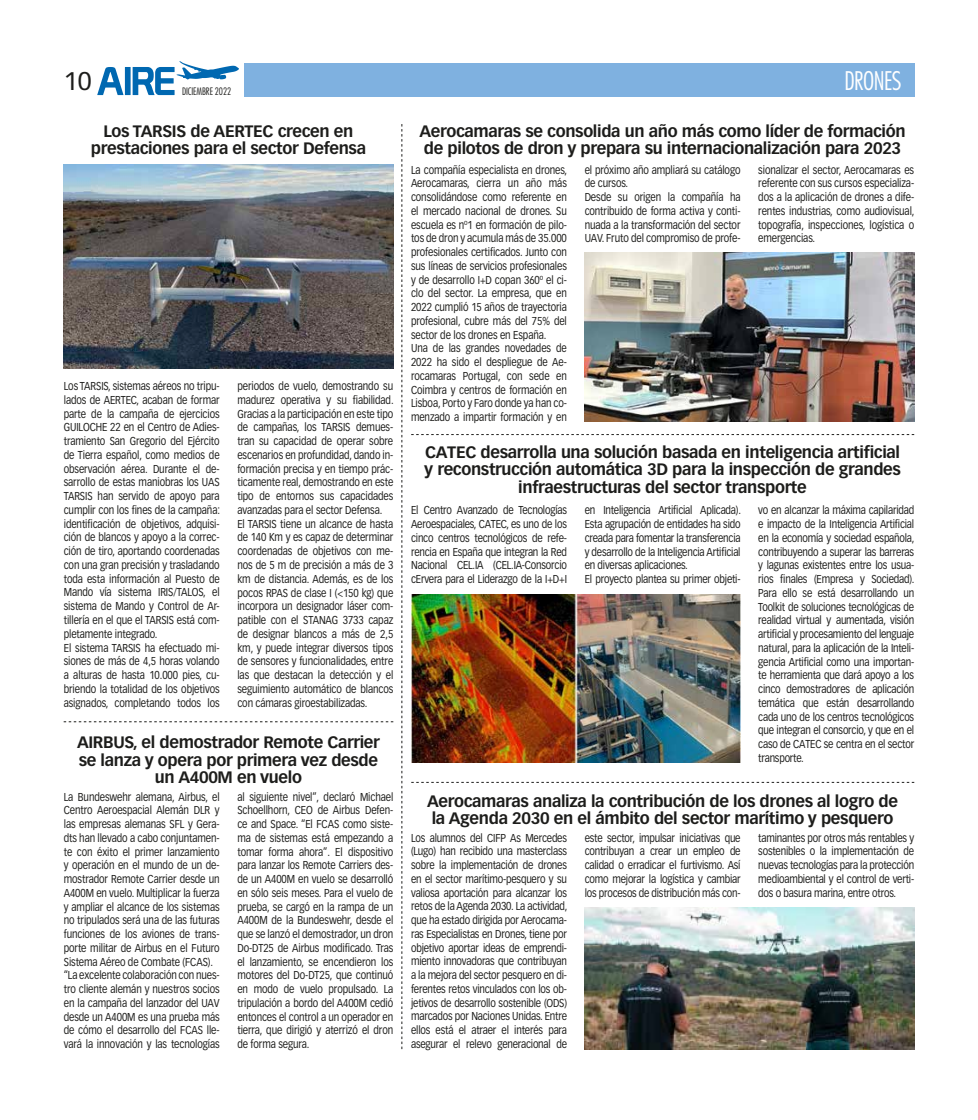
<style>
.page{position:relative;width:978px;height:1120px;background:#fff}
.page>*{position:absolute;margin:0;border:0;box-sizing:border-box;transform-origin:0 0}
.t1{font:300 condensed 25px "Futura Std";letter-spacing:-.025em;color:#fff}
.t2{font:25px "Vectora LT Pro";color:#1d1d1b}
.t3{font:700 16.25px/17.5px "Vectora LT Pro";letter-spacing:-.02em;color:#1d1d1b;text-align:center}
.t4{font:11.25px/13.8px "Vectora LT Pro";letter-spacing:-.01em;color:#1d1d1b;text-align:justify;scale:.85 1}
.t5{font:300 condensed 10px "Futura Std";letter-spacing:-.01em;color:#1d1d1b}
</style>
<div class="page">
<svg style="left:97px;top:61px;width:142px;height:34px"></svg>
<div style="left:244px;top:64px;width:670px;height:33px;background:#7fb1e0"></div>
<img style="left:64px;top:165px;width:329px;height:204px">
<img style="left:585px;top:253px;width:329px;height:168px">
<img style="left:585px;top:907px;width:329px;height:142px">
<svg style="left:64px;top:721px;width:329px;height:1px"></svg>
<svg style="left:411px;top:782px;width:503px;height:1px"></svg>
<svg style="left:402px;top:124px;width:1px;height:925px"></svg>
<svg style="left:411px;top:434px;width:503px;height:1px"></svg>
<img style="left:411px;top:594px;width:330px;height:169px">
<h1 class="t2" style="left:64px;top:66px;width:29px">10</h1>
<p class="t5" style="left:182px;top:85px;width:51px">DICIEMBRE 2022</p>
<h2 class="t3" style="left:91px;top:122px;width:277px">Los TARSIS de AERTEC crecen en prestaciones para el sector Defensa</h2>
<p class="t4" style="left:64px;top:379px;width:185px;text-align:left">Los TARSIS, sistemas aéreos no tripu&shy;lados de AERTEC, acaban de formar parte de la campaña de ejercicios GUILOCHE 22 en el Centro de Adies&shy;tramiento San Gregorio del Ejército de Tierra español, como medios de observación aérea. Durante el de&shy;sarrollo de estas maniobras los UAS TARSIS han servido de apoyo para cumplir con los fines de la campaña: identificación de objetivos, adquisi&shy;ción de blancos y apoyo a la correc&shy;ción de tiro, aportando coordenadas con una gran precisión y trasladando toda esta información al Puesto de Mando vía sistema IRIS/TALOS, el sistema de Mando y Control de Ar&shy;tillería en el que el TARSIS está com&shy;pletamente integrado.<br>El sistema TARSIS ha efectuado mi&shy;siones de más de 4,5 horas volando a alturas de hasta 10.000 pies, cu&shy;briendo la totalidad de los objetivos asignados, completando todos los</p>
<p class="t4" style="left:237px;top:379px;width:185px;text-align:left">periodos de vuelo, demostrando su madurez operativa y su fiabilidad.<br>Gracias a la participación en este tipo de campañas, los TARSIS demues&shy;tran su capacidad de operar sobre escenarios en profundidad, dando in&shy;formación precisa y en tiempo prác&shy;ticamente real, demostrando en este tipo de entornos sus capacidades avanzadas para el sector Defensa.<br>El TARSIS tiene un alcance de hasta de 140 Km y es capaz de determinar coordenadas de objetivos con me&shy;nos de 5 m de precisión a más de 3 km de distancia. Además, es de los pocos RPAS de clase I (&lt;150 kg) que incorpora un designador láser com&shy;patible con el STANAG 3733 capaz de designar blancos a más de 2,5 km, y puede integrar diversos tipos de sensores y funcionalidades, entre las que destacan la detección y el seguimiento automático de blancos con cámaras giroestabilizadas.</p>
<h2 class="t3" style="left:77px;top:733px;width:304px">AIRBUS, el demostrador Remote Carrier se lanza y opera por primera vez desde un A400M en vuelo</h2>
<p class="t4" style="left:64px;top:789px;width:185px;text-align:left">La Bundeswehr alemana, Airbus, el Centro Aeroespacial Alemán DLR y las empresas alemanas SFL y Gera&shy;dts han llevado a cabo conjuntamen&shy;te con éxito el primer lanzamiento y operación en el mundo de un de&shy;mostrador Remote Carrier desde un A400M en vuelo. Multiplicar la fuerza y ampliar el alcance de los sistemas no tripulados será una de las futuras funciones de los aviones de trans&shy;porte militar de Airbus en el Futuro Sistema Aéreo de Combate (FCAS). “La excelente colaboración con nues&shy;tro cliente alemán y nuestros socios en la campaña del lanzador del UAV desde un A400M es una prueba más de cómo el desarrollo del FCAS lle&shy;vará la innovación y las tecnologías</p>
<p class="t4" style="left:237px;top:789px;width:185px">al siguiente nivel”, declaró Michael Schoellhorn, CEO de Airbus Defen&shy;ce and Space. “El FCAS como siste&shy;ma de sistemas está empezando a tomar forma ahora”. El dispositivo para lanzar los Remote Carriers des&shy;de un A400M en vuelo se desarrolló en sólo seis meses. Para el vuelo de prueba, se cargó en la rampa de un A400M de la Bundeswehr, desde el que se lanzó el demostrador, un dron Do-DT25 de Airbus modificado. Tras el lanzamiento, se encendieron los motores del Do-DT25, que continuó en modo de vuelo propulsado. La tripulación a bordo del A400M cedió entonces el control a un operador en tierra, que dirigió y aterrizó el dron de forma segura.</p>
<h1 class="t1" style="left:845px;top:66px;width:59px">DRONES</h1>
<h2 class="t3" style="left:419px;top:122px;width:488px;text-align:left">Aerocamaras se consolida un año más como líder de formación de pilotos de dron y prepara su internacionalización para 2023</h2>
<p class="t4" style="left:411px;top:163px;width:185px;text-align:left">La compañía especialista en drones, Aerocamaras, cierra un año más consolidándose como referente en el mercado nacional de drones. Su escuela es nº1 en formación de pilo&shy;tos de dron y acumula más de 35.000 profesionales certificados. Junto con sus líneas de servicios profesionales y de desarrollo I+D copan 360º el ci&shy;clo del sector. La empresa, que en 2022 cumplió 15 años de trayectoria profesional, cubre más del 75% del sector de los drones en España.<br>Una de las grandes novedades de 2022 ha sido el despliegue de Ae&shy;rocamaras Portugal, con sede en Coimbra y centros de formación en Lisboa, Porto y Faro donde ya han co&shy;menzado a impartir formación y en</p>
<p class="t4" style="left:585px;top:163px;width:185px;text-align:left">el próximo año ampliará su catálogo de cursos.<br>Desde su origen la compañía ha contribuido de forma activa y conti&shy;nuada a la transformación del sector<br>UAV. Fruto del compromiso de profe-</p>
<p class="t4" style="left:758px;top:163px;width:185px">sionalizar el sector, Aerocamaras es referente con sus cursos especializa&shy;dos a la aplicación de drones a dife&shy;rentes industrias, como audiovisual, topografía, inspecciones, logística o emergencias.</p>
<h2 class="t3" style="left:424px;top:443px;width:478px">CATEC desarrolla una solución basada en inteligencia artificial y reconstrucción automática 3D para la inspección de grandes infraestructuras del sector transporte</h2>
<p class="t4" style="left:411px;top:503px;width:185px">El Centro Avanzado de Tecnologías Aeroespaciales, CATEC, es uno de los cinco centros tecnológicos de refe&shy;rencia en España que integran la Red Nacional CEL.IA (CEL.IA-Consorcio cErvera para el Liderazgo de la I+D+I</p>
<p class="t4" style="left:585px;top:503px;width:185px;text-align:left">en Inteligencia Artificial Aplicada).<br>Esta agrupación de entidades ha sido creada para fomentar la transferencia y desarrollo de la Inteligencia Artificial en diversas aplicaciones.<br>El proyecto plantea su primer objeti-</p>
<p class="t4" style="left:758px;top:503px;width:185px">vo en alcanzar la máxima capilaridad e impacto de la Inteligencia Artificial en la economía y sociedad española, contribuyendo a superar las barreras y lagunas existentes entre los usua&shy;rios finales (Empresa y Sociedad).<br>Para ello se está desarrollando un Toolkit de soluciones tecnológicas de realidad virtual y aumentada, visión artificial y procesamiento del lenguaje natural, para la aplicación de la Inteli&shy;gencia Artificial como una importan&shy;te herramienta que dará apoyo a los cinco demostradores de aplicación temática que están desarrollando cada uno de los centros tecnológicos que integran el consorcio, y que en el caso de CATEC se centra en el sector transporte.</p>
<h2 class="t3" style="left:427px;top:792px;width:472px;text-align:left">Aerocamaras analiza la contribución de los drones al logro de la Agenda 2030 en el ámbito del sector marítimo y pesquero</h2>
<p class="t4" style="left:411px;top:831px;width:185px">Los alumnos del CIFP As Mercedes (Lugo) han recibido una masterclass sobre la implementación de drones en el sector marítimo-pesquero y su valiosa aportación para alcanzar los retos de la Agenda 2030. La actividad, que ha estado dirigida por Aerocama&shy;ras Especialistas en Drones, tiene por objetivo aportar ideas de emprendi&shy;miento innovadoras que contribuyan a la mejora del sector pesquero en di&shy;ferentes retos vinculados con los ob&shy;jetivos de desarrollo sostenible (ODS) marcados por Naciones Unidas. Entre ellos está el atraer el interés para asegurar el relevo generacional de</p>
<p class="t4" style="left:585px;top:831px;width:185px">este sector, impulsar iniciativas que contribuyan a crear un empleo de calidad o erradicar el furtivismo. Así como mejorar la logística y cambiar los procesos de distribución más con-</p>
<p class="t4" style="left:758px;top:831px;width:185px">taminantes por otros más rentables y sostenibles o la implementación de nuevas tecnologías para la protección medioambiental y el control de verti&shy;dos o basura marina, entre otros.</p>
</div>
